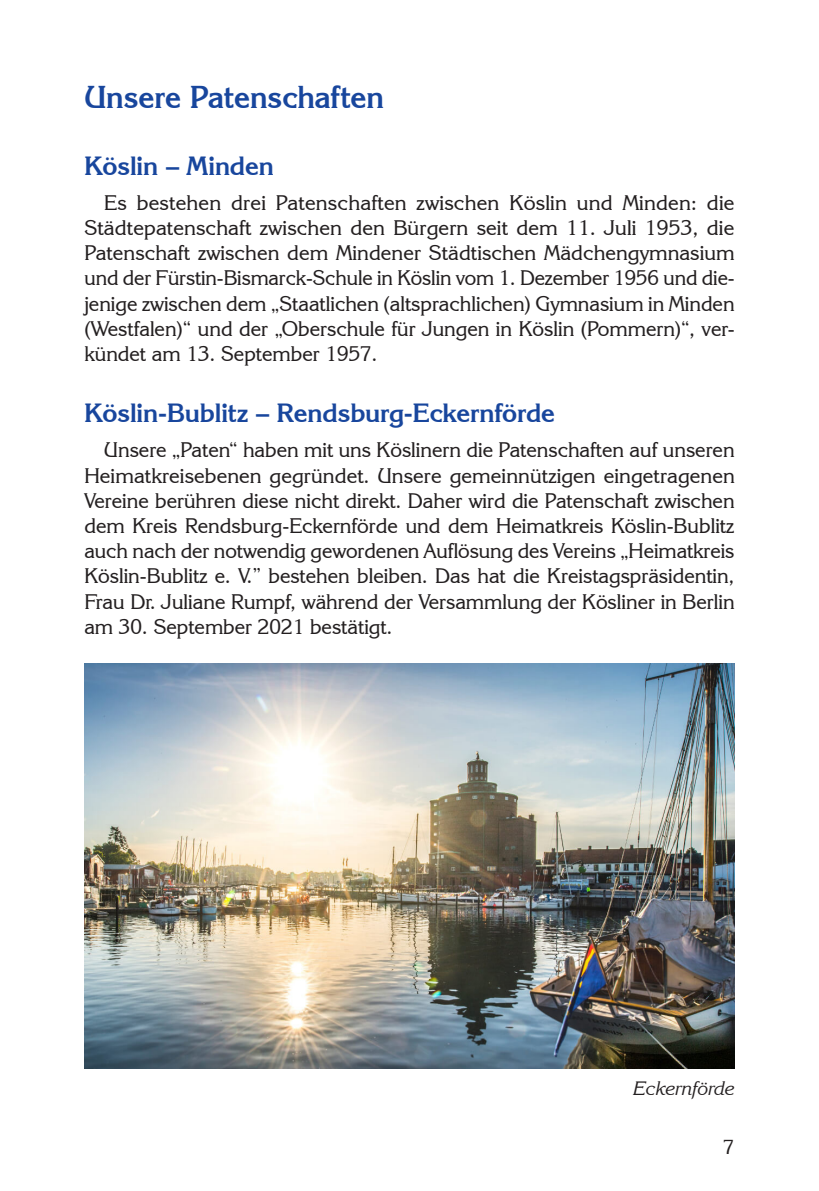
<style>
.page{position:relative;width:819px;height:1191px;background:#fff}
.page>*{position:absolute;margin:0;border:0;box-sizing:border-box;transform-origin:0 0}
.UE{font:700 31.5px "Korinna IT Cby BT";letter-spacing:-.005em;color:#18469d}
.Zwischen_UE{font:700 26.25px "Korinna IT Cby BT";letter-spacing:-.005em;color:#18469d}
.Fließtext_mit_Einzug{font:21px/25.2px "Korinna IT Cby BT";color:#231f20;text-align:justify}
.t1{font:20.12px "Korinna IT Cby BT";color:#231f20}
.Bildunterschrift{font:italic 19.25px "Korinna IT Cby BT";color:#231f20}
</style>
<div class="page">
<img style="left:84px;top:664px;width:650px;height:404px">
<p class="UE" style="left:84px;top:78px;width:301px">Unsere Patenschaften</p>
<p class="Zwischen_UE" style="left:84px;top:149px;width:191px">Köslin – Minden</p>
<p class="Fließtext_mit_Einzug" style="left:84px;top:189px;width:652px;text-indent:20px">Es bestehen drei Patenschaften zwischen Köslin und Minden: die Städtepatenschaft zwischen den Bürgern seit dem 11. Juli 1953, die Patenschaft zwischen dem Mindener Städtischen Mädchengymnasium und der Fürstin-Bismarck-Schule in Köslin vom 1. Dezember 1956 und die&shy;jenige zwischen dem „Staatlichen (altsprachlichen) Gymnasium in Minden (Westfalen)“ und der „Oberschule für Jungen in Köslin (Pommern)“, ver&shy;kündet am 13. September 1957.</p>
<p class="Zwischen_UE" style="left:84px;top:397px;width:472px">Köslin-Bublitz – Rendsburg-Eckernförde</p>
<p class="Fließtext_mit_Einzug" style="left:84px;top:437px;width:652px;text-indent:20px">Unsere „Paten“ haben mit uns Köslinern die Patenschaften auf unseren Heimatkreisebenen gegründet. Unsere gemeinnützigen eingetragenen Vereine berühren diese nicht direkt. Daher wird die Patenschaft zwischen dem Kreis Rendsburg-Eckernförde und dem Heimatkreis Köslin-Bublitz auch nach der notwendig gewordenen Auflösung des Vereins „Heimatkreis Köslin-Bublitz e. V.” bestehen bleiben. Das hat die Kreistagspräsidentin, Frau Dr. Juliane Rumpf, während der Versammlung der Kösliner in Berlin am 30. September 2021 bestätigt.</p>
<p class="Bildunterschrift" style="left:634px;top:1076px;width:102px">Eckernförde</p>
<p class="t1" style="left:723px;top:1134px;width:13px">7</p>
</div>
